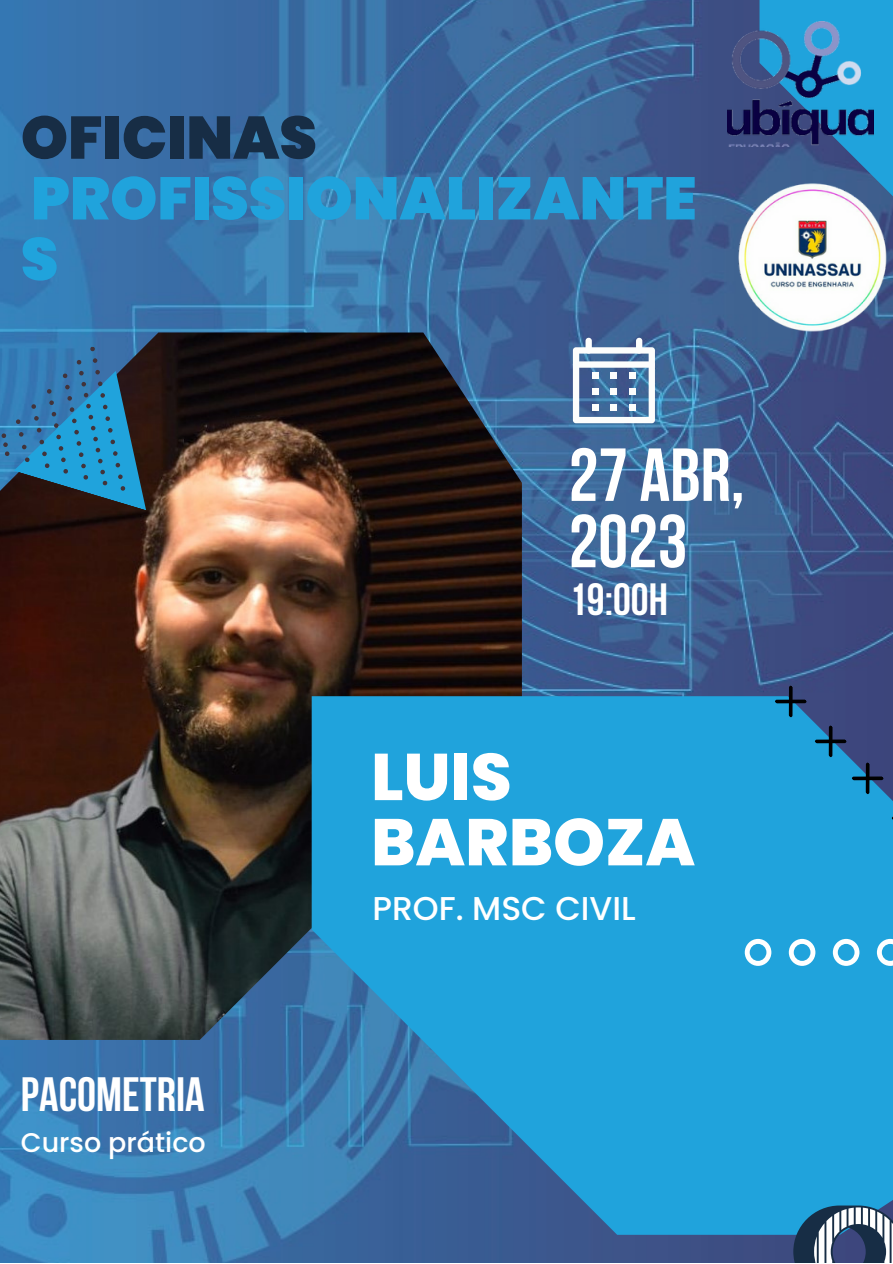
<style>
.page{position:relative;width:893px;height:1264px;background:#fff}
.page>*{position:absolute;margin:0;border:0;box-sizing:border-box;transform-origin:0 0}
.t1{font:700 75px/66.3px "Bebas Neue";color:#fff}
.t2{font:800 66px/65.2px "Poppins";color:#fff}
.t3{font:900 60px/60.8px "Poppins";color:#20a3dc}
.t4{font:900 60px "Poppins";color:#172d45}
.t5{font:700 48px "Bebas Neue";color:#fff}
.t6{font:700 45px "Bebas Neue";color:#fff}
.t7{font:500 33px "Poppins";color:#fff}
.t8{font:500 27px "Poppins";color:#fff}
</style>
<div class="page">
<img style="left:0;top:0;width:892px;height:1262px">
<img style="left:0;top:332px;width:522px;height:707px">
<svg style="left:312px;top:696px;width:580px;height:538px;background:#2499d1"></svg>
<svg style="left:759px;top:0;width:133px;height:176px;background:#298ac1"></svg>
<svg style="left:1px;top:346px;width:181px;height:164px;background:#2e5f7f"></svg>
<svg style="left:744px;top:938px;width:148px;height:27px"></svg>
<svg style="left:774px;top:684px;width:33px;height:34px"></svg>
<svg style="left:814px;top:724px;width:70px;height:71px;background:#296da0"></svg>
<svg style="left:890px;top:801px;width:2px;height:34px"></svg>
<svg style="left:793px;top:1205px;width:99px;height:57px"></svg>
<img style="left:729px;top:176px;width:163px;height:161px">
<svg style="left:573px;top:338px;width:82px;height:85px"></svg>
<img style="left:727px;top:22px;width:146px;height:125px">
<p class="t4" style="left:21px;top:96px;width:297px">OFICINAS</p>
<p class="t3" style="left:21px;top:168px;width:677px">PROFISSIONALIZANTE<br>S</p>
<p class="t1" style="left:568px;top:449px;width:177px">27 ABR,<br>2023</p>
<p class="t6" style="left:569px;top:581px;width:100px">19:00H</p>
<p class="t5" style="left:21px;top:1074px;width:185px">PACOMETRIA</p>
<p class="t8" style="left:21px;top:1123px;width:186px">Curso prático</p>
<p class="t2" style="left:371px;top:744px;width:325px">LUIS<br>BARBOZA</p>
<p class="t7" style="left:372px;top:884px;width:265px">PROF. MSC CIVIL</p>
</div>
